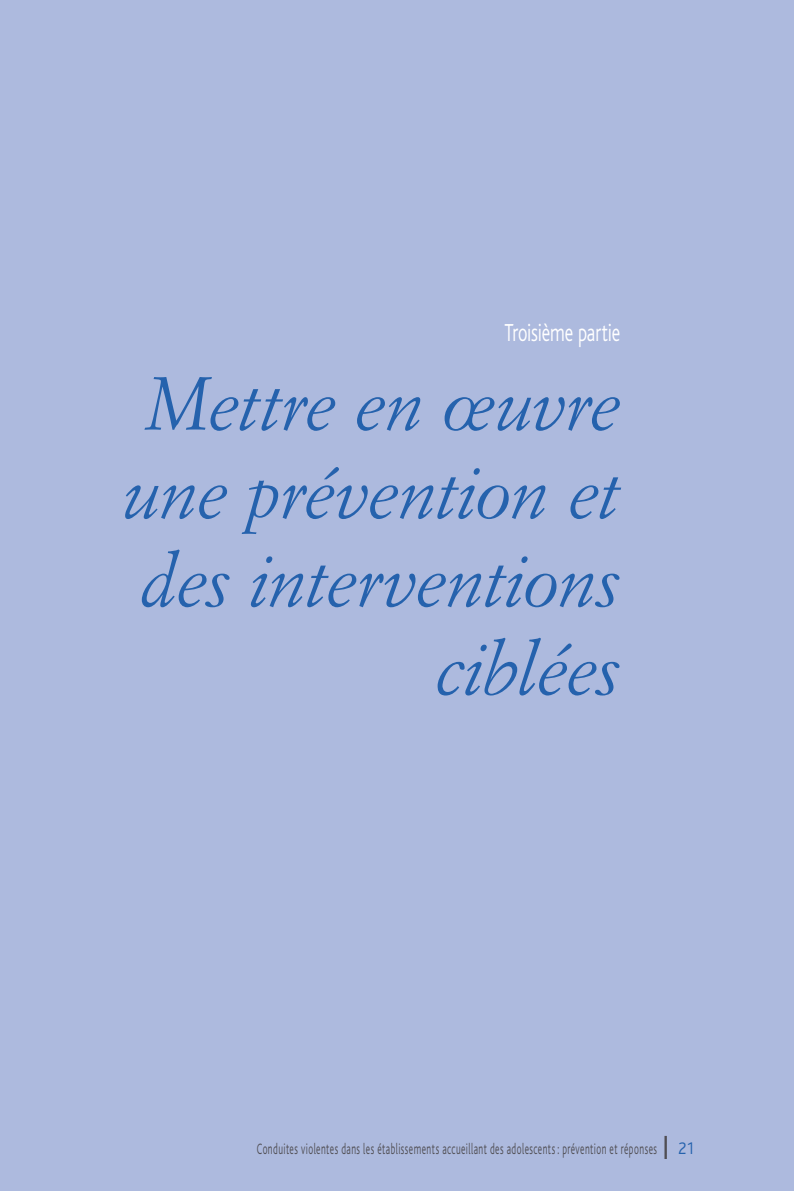
<style>
.page{position:relative;width:794px;height:1191px;background:#adbade}
.page>*{position:absolute;margin:0;border:0;box-sizing:border-box;transform-origin:0 0}
.t1{font:italic 73.5px/88.2px "Simoncini Garamond";letter-spacing:-.025em;color:#2562ad;text-align:right}
.t2{font:300 25.72px "Bliss";letter-spacing:-.01em;color:#fff;scale:.71 1}
.t3{font:300 17.5px "Bliss";color:#2562ad;scale:.95 1}
.t4{font:300 15.75px "Bliss";letter-spacing:.05em;color:#504e53;scale:.6 1}
.s1{font-size:35px;color:#504e53}
</style>
<div class="page">
<h2 class="t2" style="left:504px;top:319px;width:164px">Troisième partie</h2>
<h1 class="t1" style="left:122px;top:359px;width:499px">Mettre en œuvre une prévention et des interventions ciblées</h1>
<p class="t4" style="left:257px;top:1140px;width:668px">Conduites violentes dans les établissements accueillant des adolescents : prévention et réponses</p>
<p class="t3" style="left:662px;top:1138px;width:36px"><span class="s1">I</span> 21</p>
</div>
